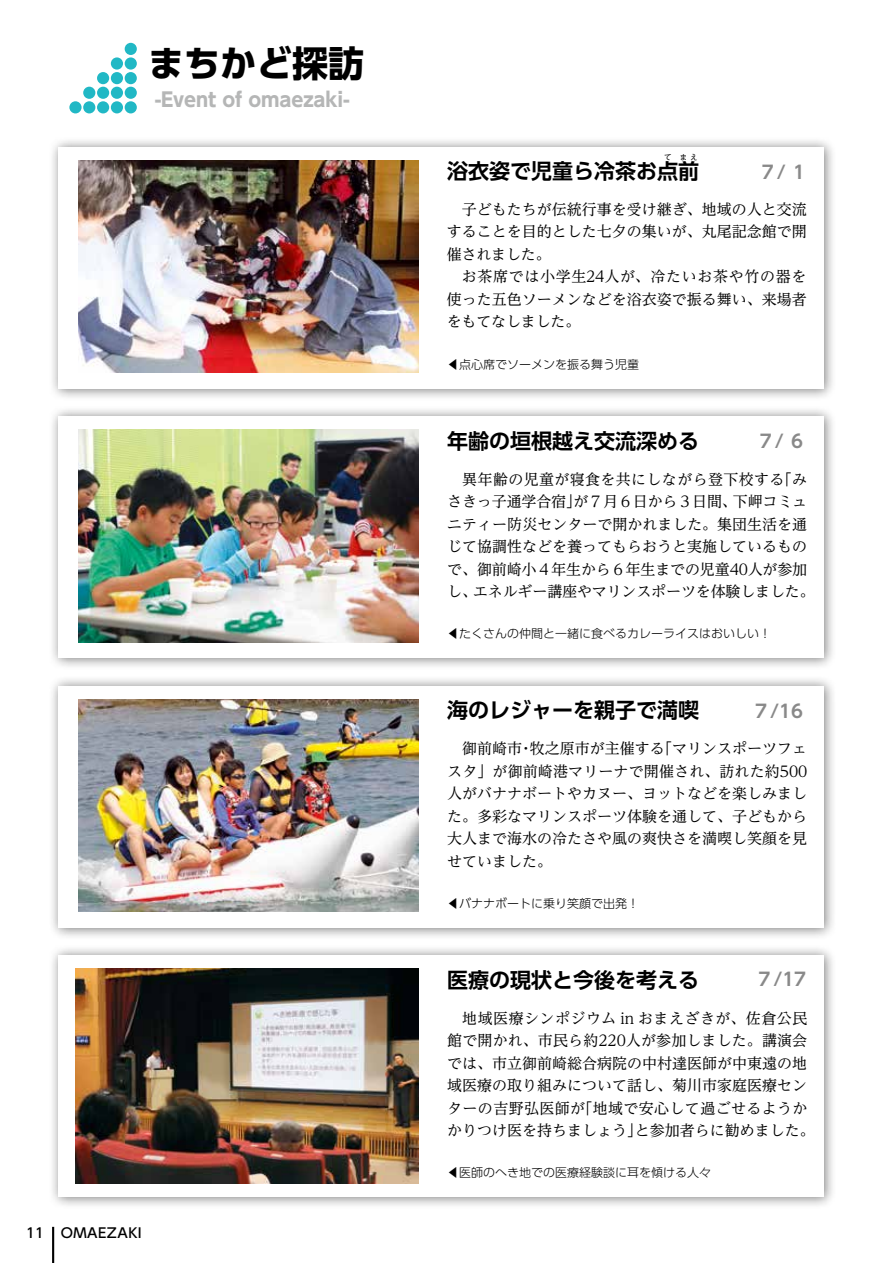
<style>
.page{position:relative;width:893px;height:1263px;background:#fff}
.page>*{position:absolute;margin:0;border:0;box-sizing:border-box;transform-origin:0 0}
.t1{font:700 36px "UD Shin Go Pro";color:#000}
.t2{font:700 21px "UD Shin Go Pro De";color:#000}
.t3{font:700 19.5px "UD Shin Go Pro";letter-spacing:-.005em;color:#b5b6b6}
.t4{font:700 18px "UD Shin Go Pro De";color:#898989}
.t5{font:15px/22.5px "UD Reimin Pro";color:#000;text-align:justify}
.t6{font:500 13.5px "UD Shin Go Pro";letter-spacing:.035em;color:#000}
.t7{font:300 12px "UD Shin Go Pro";color:#000}
.t8{font:700 7.5px "UD Shin Go Pro De";color:#000}
</style>
<div class="page">
<svg style="left:69px;top:57px;width:68px;height:56px"></svg>
<div style="left:125px;top:43px;width:12px;height:12px;background:#21b8c5;border-radius:50%"></div>
<div style="left:48px;top:136px;width:788px;height:265px;background:#000;opacity:.5"></div>
<div style="left:58px;top:147px;width:766px;height:242px;background:#fff"></div>
<div style="left:48px;top:406px;width:788px;height:265px;background:#000;opacity:.5"></div>
<div style="left:58px;top:416px;width:766px;height:242px;background:#fff"></div>
<div style="left:48px;top:675px;width:788px;height:265px;background:#000;opacity:.5"></div>
<div style="left:58px;top:686px;width:766px;height:241px;background:#fff"></div>
<div style="left:48px;top:945px;width:788px;height:265px;background:#000;opacity:.5"></div>
<div style="left:58px;top:955px;width:766px;height:242px;background:#fff"></div>
<img style="left:79px;top:160px;width:340px;height:213px">
<img style="left:79px;top:430px;width:340px;height:212px">
<img style="left:79px;top:699px;width:340px;height:213px">
<img style="left:75px;top:969px;width:344px;height:214px">
<hr style="left:52px;top:1227px;width:2px;height:36px;background:#000">
<h1 class="t1" style="left:148px;top:34px;width:217px">まちかど探訪</h1>
<h3 class="t3" style="left:155px;top:84px;width:197px">-Event of omaezaki-</h3>
<p class="t6" style="left:26px;top:1221px;width:117px">11 OMAEZAKI</p>
<p class="t8" style="left:664px;top:151px;width:9px">て</p>
<p class="t8" style="left:680px;top:151px;width:19px">まえ</p>
<h2 class="t2" style="left:447px;top:154px;width:253px">浴衣姿で児童ら冷茶お点前</h2>
<p class="t4" style="left:759px;top:157px;width:51px">７/ １</p>
<p class="t5" style="left:447px;top:197px;width:361px;text-indent:15px">子どもたちが伝統行事を受け継ぎ、地域の人と交流することを目的とした七夕の集いが、丸尾記念館で開催されました。</p>
<p class="t5" style="left:447px;top:265px;width:361px;text-indent:15px">お茶席では小学生24人が、冷たいお茶や竹の器を使った五色ソーメンなどを浴衣姿で振る舞い、来場者をもてなしました。</p>
<p class="t7" style="left:447px;top:354px;width:193px">◀点心席でソーメンを振る舞う児童</p>
<h2 class="t2" style="left:447px;top:423px;width:253px">年齢の垣根越え交流深める</h2>
<p class="t4" style="left:757px;top:426px;width:51px">７/ ６</p>
<p class="t5" style="left:447px;top:467px;width:369px;text-align:center">異年齢の児童が寝食を共にしながら登下校する「み<br>さきっ子通学合宿」が７月６日から３日間、下岬コミュニティー防災センターで開かれました。集団生活を通じて協調性などを養ってもらおうと実施しているもので、御前崎小４年生から６年生までの児童40人が参加し、エネルギー講座やマリンスポーツを体験しました。</p>
<p class="t7" style="left:447px;top:624px;width:325px">◀たくさんの仲間と一緒に食べるカレーライスはおいしい！</p>
<h2 class="t2" style="left:447px;top:693px;width:253px">海のレジャーを親子で満喫</h2>
<p class="t4" style="left:752px;top:696px;width:52px">７/16</p>
<p class="t5" style="left:447px;top:737px;width:362px;text-indent:15px">御前崎市・牧之原市が主催する「マリンスポーツフェスタ」が御前崎港マリーナで開催され、訪れた約500人がバナナボートやカヌー、ヨットなどを楽しみました。多彩なマリンスポーツ体験を通して、子どもから大人まで海水の冷たさや風の爽快さを満喫し笑顔を見せていました。</p>
<p class="t7" style="left:447px;top:893px;width:193px">◀バナナボートに乗り笑顔で出発！</p>
<h2 class="t2" style="left:447px;top:962px;width:253px">医療の現状と今後を考える</h2>
<p class="t4" style="left:755px;top:965px;width:52px">７/17</p>
<p class="t5" style="left:447px;top:1006px;width:369px;text-align:center">地域医療シンポジウム in おまえざきが、佐倉公民<br>館で開かれ、市民ら約220人が参加しました。講演会では、市立御前崎総合病院の中村達医師が中東遠の地域医療の取り組みについて話し、菊川市家庭医療センターの吉野弘医師が「地域で安心して過ごせるようかかりつけ医を持ちましょう」と参加者らに勧めました。</p>
<p class="t7" style="left:447px;top:1163px;width:265px">◀医師のへき地での医療経験談に耳を傾ける人々</p>
</div>
